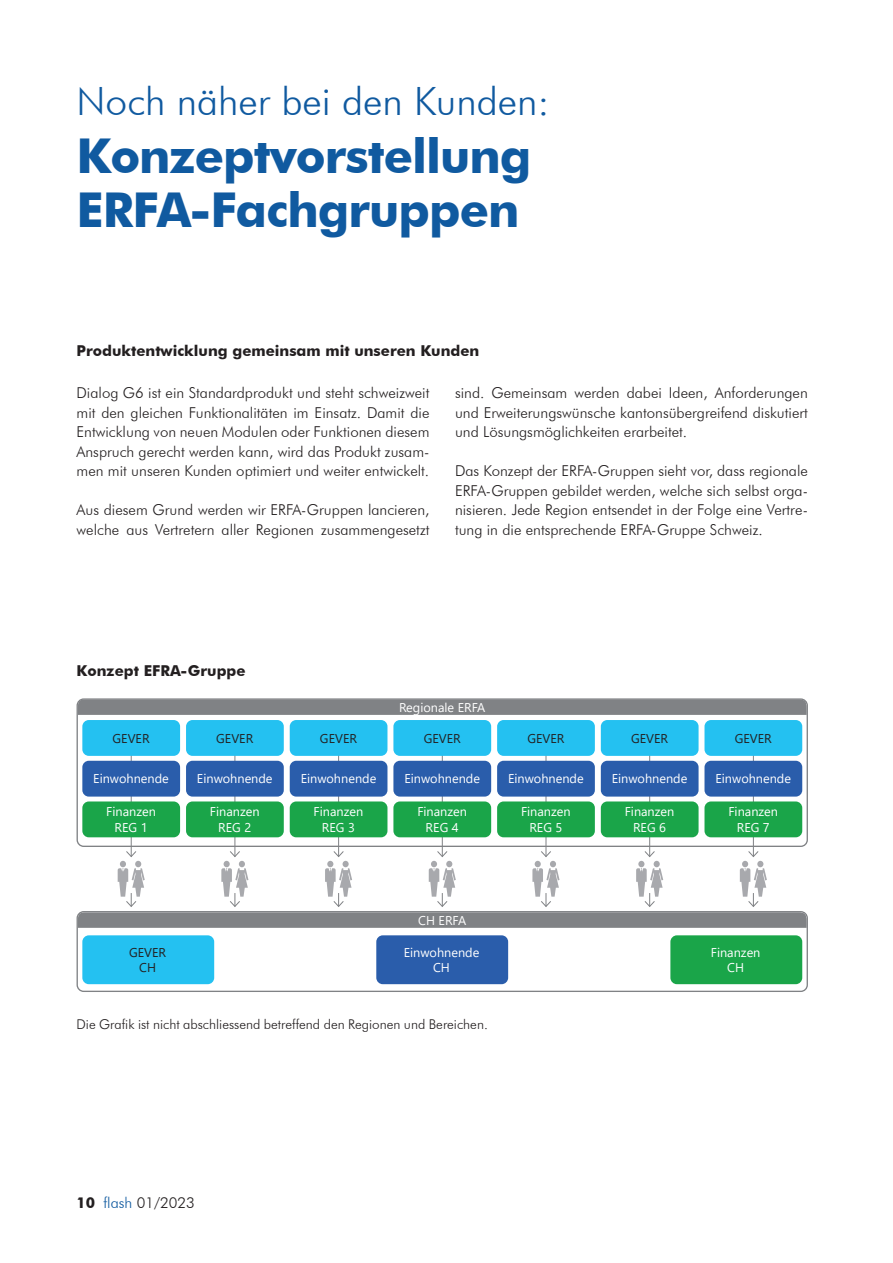
<style>
.page{position:relative;width:893px;height:1263px;background:#fff}
.page>*{position:absolute;margin:0;border:0;box-sizing:border-box;transform-origin:0 0}
.Titel{font:700 48px/54px "Futura BT";letter-spacing:-.02em;color:#105aa0}
.Obertitel{font:300 39px "Futura BT";color:#105aa0}
.Grundtext{font:300 15px/19.5px "Futura BT";color:#231f20;text-align:justify}
.Lead{font:700 15px "Futura BT";color:#231f20}
.Zwischentitel{font:700 15px "Futura BT";color:#231f20}
.Legende{font:300 13.5px "Futura BT";color:#231f20}
.t1{font:12.75px/15.3px "Segoe UI";color:#fff;text-align:center}
.t2{font:12.75px "Segoe UI";color:#231f20}
.s1{font-weight:700}
.s2{color:#105aa0}
</style>
<div class="page">
<div style="left:77px;top:698px;width:731px;height:149px;border:1px solid #808285;border-radius:6px"></div>
<div style="left:77px;top:911px;width:731px;height:81px;border:1px solid #808285;border-radius:6px"></div>
<hr style="left:131px;top:750px;width:1px;height:106px;background:#808285">
<div style="left:82px;top:761px;width:98px;height:36px;background:#2a5dab;border-radius:6px"></div>
<div style="left:82px;top:801px;width:98px;height:36px;background:#1aa549;border-radius:6px"></div>
<div style="left:82px;top:720px;width:98px;height:36px;background:#24c1f1;border-radius:6px"></div>
<div style="left:82px;top:935px;width:132px;height:49px;background:#24c1f1;border-radius:6px"></div>
<div style="left:376px;top:935px;width:132px;height:49px;background:#2a5dab;border-radius:6px"></div>
<div style="left:670px;top:935px;width:132px;height:49px;background:#1aa549;border-radius:6px"></div>
<hr style="left:235px;top:750px;width:1px;height:106px;background:#808285">
<div style="left:186px;top:761px;width:98px;height:36px;background:#2a5dab;border-radius:6px"></div>
<div style="left:186px;top:801px;width:98px;height:36px;background:#1aa549;border-radius:6px"></div>
<div style="left:186px;top:720px;width:98px;height:36px;background:#24c1f1;border-radius:6px"></div>
<hr style="left:338px;top:750px;width:1px;height:106px;background:#808285">
<div style="left:290px;top:761px;width:97px;height:36px;background:#2a5dab;border-radius:6px"></div>
<div style="left:290px;top:801px;width:97px;height:36px;background:#1aa549;border-radius:6px"></div>
<div style="left:290px;top:720px;width:97px;height:36px;background:#24c1f1;border-radius:6px"></div>
<hr style="left:442px;top:750px;width:1px;height:106px;background:#808285">
<div style="left:393px;top:761px;width:98px;height:36px;background:#2a5dab;border-radius:6px"></div>
<div style="left:393px;top:801px;width:98px;height:36px;background:#1aa549;border-radius:6px"></div>
<div style="left:393px;top:720px;width:98px;height:36px;background:#24c1f1;border-radius:6px"></div>
<hr style="left:546px;top:750px;width:1px;height:106px;background:#808285">
<div style="left:497px;top:761px;width:98px;height:36px;background:#2a5dab;border-radius:6px"></div>
<div style="left:497px;top:801px;width:98px;height:36px;background:#1aa549;border-radius:6px"></div>
<div style="left:497px;top:720px;width:98px;height:36px;background:#24c1f1;border-radius:6px"></div>
<hr style="left:649px;top:750px;width:1px;height:106px;background:#808285">
<div style="left:601px;top:761px;width:98px;height:36px;background:#2a5dab;border-radius:6px"></div>
<div style="left:601px;top:801px;width:98px;height:36px;background:#1aa549;border-radius:6px"></div>
<div style="left:601px;top:720px;width:98px;height:36px;background:#24c1f1;border-radius:6px"></div>
<hr style="left:753px;top:750px;width:1px;height:106px;background:#808285">
<div style="left:704px;top:761px;width:98px;height:36px;background:#2a5dab;border-radius:6px"></div>
<div style="left:704px;top:801px;width:98px;height:36px;background:#1aa549;border-radius:6px"></div>
<div style="left:704px;top:720px;width:98px;height:36px;background:#24c1f1;border-radius:6px"></div>
<svg style="left:77px;top:850px;width:731px;height:78px"></svg>
<svg style="left:77px;top:699px;width:731px;height:16px;background:#818386"></svg>
<p class="Obertitel" style="left:77px;top:77px;width:475px">Noch näher bei den Kunden:</p>
<p class="Titel" style="left:77px;top:128px;width:456px">Konzeptvorstellung<br>ERFA-Fachgruppen</p>
<p class="Lead" style="left:77px;top:341px;width:404px">Produktentwicklung gemeinsam mit unseren Kunden</p>
<p class="Grundtext" style="left:77px;top:383px;width:354px">Dialog G6 ist ein Standardprodukt und steht schweizweit mit den gleichen Funktionalitäten im Einsatz. Damit die Entwicklung von neuen Modulen oder Funktionen diesem Anspruch gerecht werden kann, wird das Produkt zusam&shy;men mit unseren Kunden optimiert und weiter entwickelt.</p>
<p class="Grundtext" style="left:77px;top:500px;width:354px">Aus diesem Grund werden wir ERFA-Gruppen lancieren, welche aus Vertretern aller Regionen zusammengesetzt</p>
<p class="Grundtext" style="left:455px;top:383px;width:354px">sind. Gemeinsam werden dabei Ideen, Anforderungen und Erweiterungswünsche kantonsübergreifend diskutiert und Lösungsmöglichkeiten erarbeitet.</p>
<p class="Grundtext" style="left:455px;top:461px;width:354px">Das Konzept der ERFA-Gruppen sieht vor, dass regionale ERFA-Gruppen gebildet werden, welche sich selbst orga&shy;nisieren. Jede Region entsendet in der Folge eine Vertre&shy;tung in die entsprechende ERFA-Gruppe Schweiz.</p>
<p class="Zwischentitel" style="left:77px;top:662px;width:171px">Konzept EFRA-Gruppe</p>
<p class="t2" style="left:113px;top:726px;width:39px">GEVER</p>
<p class="t1" style="left:93px;top:770px;width:77px">Einwohnende</p>
<p class="t1" style="left:106px;top:803px;width:51px">Finanzen<br>REG 1</p>
<p class="t2" style="left:216px;top:726px;width:39px">GEVER</p>
<p class="t1" style="left:197px;top:770px;width:77px">Einwohnende</p>
<p class="t1" style="left:210px;top:803px;width:51px">Finanzen<br>REG 2</p>
<p class="t2" style="left:320px;top:726px;width:39px">GEVER</p>
<p class="t1" style="left:301px;top:770px;width:77px">Einwohnende</p>
<p class="t1" style="left:314px;top:803px;width:51px">Finanzen<br>REG 3</p>
<p class="t1" style="left:399px;top:698px;width:88px">Regionale ERFA</p>
<p class="t2" style="left:424px;top:726px;width:39px">GEVER</p>
<p class="t1" style="left:404px;top:770px;width:77px">Einwohnende</p>
<p class="t1" style="left:417px;top:803px;width:51px">Finanzen<br>REG 4</p>
<p class="t2" style="left:527px;top:726px;width:39px">GEVER</p>
<p class="t1" style="left:508px;top:770px;width:77px">Einwohnende</p>
<p class="t1" style="left:521px;top:803px;width:51px">Finanzen<br>REG 5</p>
<p class="t2" style="left:631px;top:726px;width:39px">GEVER</p>
<p class="t1" style="left:612px;top:770px;width:77px">Einwohnende</p>
<p class="t1" style="left:625px;top:803px;width:51px">Finanzen<br>REG 6</p>
<p class="t2" style="left:735px;top:726px;width:39px">GEVER</p>
<p class="t1" style="left:715px;top:770px;width:77px">Einwohnende</p>
<p class="t1" style="left:728px;top:803px;width:51px">Finanzen<br>REG 7</p>
<p class="t2" style="left:129px;top:940px;width:39px">GEVER</p>
<p class="t2" style="left:139px;top:955px;width:18px">CH</p>
<p class="t1" style="left:418px;top:911px;width:50px">CH ERFA</p>
<p class="t1" style="left:404px;top:943px;width:77px">Einwohnende</p>
<p class="t1" style="left:433px;top:959px;width:18px">CH</p>
<p class="Legende" style="left:77px;top:1016px;width:413px">Die Grafik ist nicht abschliessend betreffend den Regionen und Bereichen.</p>
<p class="t1" style="left:711px;top:943px;width:51px">Finanzen<br>CH</p>
<p class="Grundtext" style="left:77px;top:1192px;width:120px"><span class="s1">10</span> <span class="s2">flash</span> 01/2023</p>
</div>
